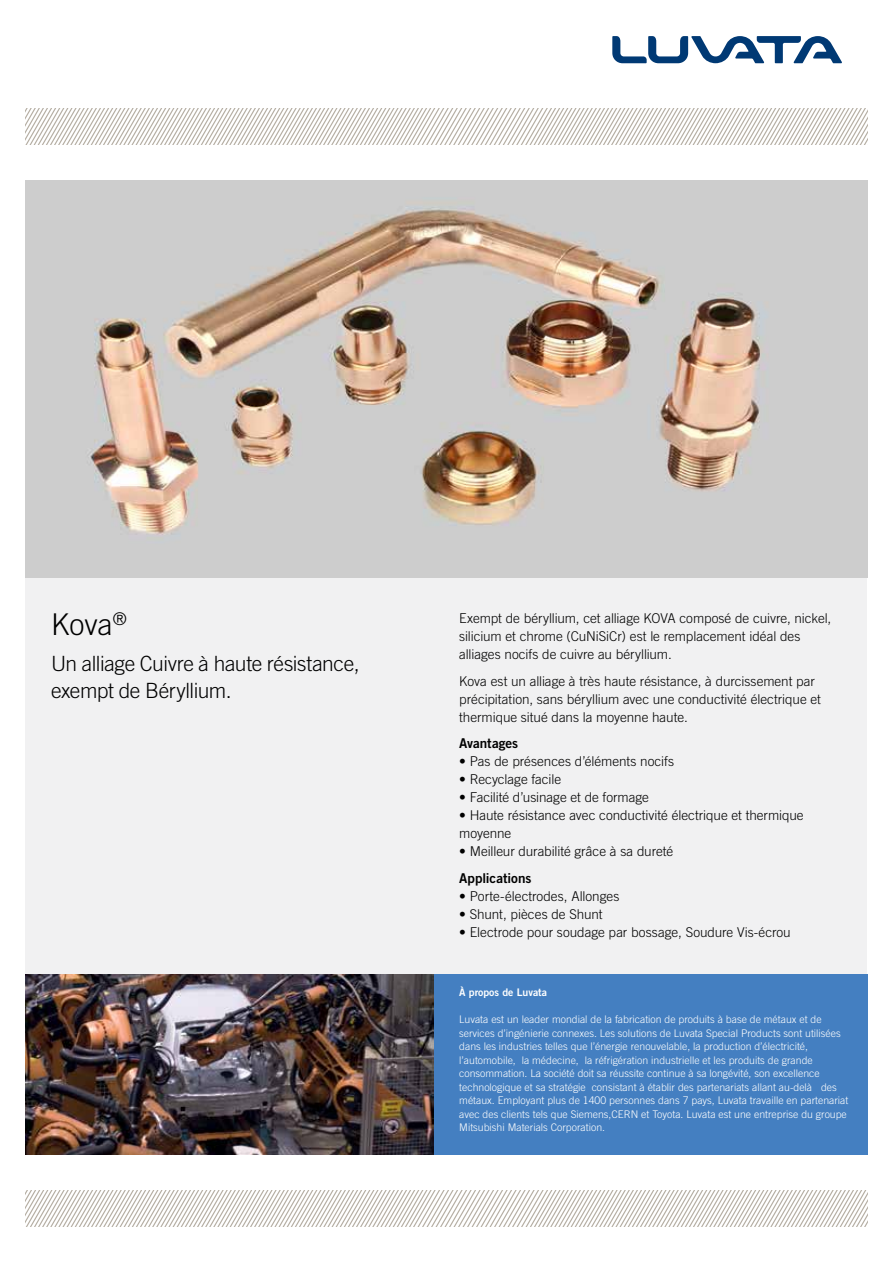
<style>
.page{position:relative;width:893px;height:1263px;background:#fff}
.page>*{position:absolute;margin:0;border:0;box-sizing:border-box;transform-origin:0 0}
.t1{font:300 30px "Trade Gothic LT Std";color:#000}
.t2{font:300 21px/27px "Trade Gothic LT Std";letter-spacing:-.02em;color:#000}
.t3{font:300 13.5px/18px "Trade Gothic LT Std";letter-spacing:-.005em;color:#000}
.t4{font:13.5px "Trade Gothic LT Std Bd 2";letter-spacing:-.005em;color:#000}
.t5{font:300 10.5px/13.5px "Trade Gothic LT Std";color:#fff}
.t6{font:10.5px "Trade Gothic LT Std Bd 2";color:#fff}
</style>
<div class="page">
<svg style="left:612px;top:36px;width:230px;height:27px"></svg>
<svg style="left:26px;top:108px;width:841px;height:36px"></svg>
<svg style="left:26px;top:1191px;width:841px;height:36px"></svg>
<div style="left:26px;top:216px;width:841px;height:939px;background:#f1f1f2"></div>
<div style="left:434px;top:974px;width:433px;height:181px;background:#447fc1"></div>
<img style="left:26px;top:974px;width:407px;height:181px">
<img style="left:26px;top:180px;width:841px;height:397px">
<h1 class="t1" style="left:51px;top:607px;width:77px">Kova<sup>®</sup></h1>
<h2 class="t2" style="left:51px;top:649px;width:310px">Un alliage Cuivre à haute résistance, exempt de Béryllium.</h2>
<p class="t3" style="left:459px;top:609px;width:374px">Exempt de béryllium, cet alliage KOVA composé de cuivre, nickel, silicium et chrome (CuNiSiCr) est le remplacement idéal des alliages nocifs de cuivre au béryllium.</p>
<p class="t3" style="left:459px;top:672px;width:363px">Kova est un alliage à très haute résistance, à durcissement par précipitation, sans béryllium avec une conductivité électrique et thermique situé dans la moyenne haute.</p>
<p class="t4" style="left:459px;top:735px;width:61px">Avantages</p>
<p class="t3" style="left:459px;top:752px;width:216px">• Pas de présences d’éléments nocifs</p>
<p class="t3" style="left:459px;top:770px;width:103px">• Recyclage facile</p>
<p class="t3" style="left:459px;top:788px;width:191px">• Facilité d’usinage et de formage</p>
<p class="t3" style="left:459px;top:806px;width:346px">• Haute résistance avec conductivité électrique et thermique moyenne</p>
<p class="t3" style="left:459px;top:842px;width:215px">• Meilleur durabilité grâce à sa dureté</p>
<p class="t4" style="left:459px;top:869px;width:74px">Applications</p>
<p class="t3" style="left:459px;top:887px;width:162px">• Porte-électrodes, Allonges</p>
<p class="t3" style="left:459px;top:905px;width:145px">• Shunt, pièces de Shunt</p>
<p class="t3" style="left:459px;top:923px;width:333px">• Electrode pour soudage par bossage, Soudure Vis-écrou</p>
<p class="t6" style="left:459px;top:986px;width:89px">À propos de Luvata</p>
<p class="t5" style="left:459px;top:1012px;width:391px">Luvata est un leader mondial de la fabrication de produits à base de métaux et de services d’ingénierie connexes. Les solutions de Luvata Special Products sont utilisées dans les industries telles que l’énergie renouvelable, la production d’électricité, l’automobile, la médecine, la réfrigération industrielle et les produits de grande consommation. La société doit sa réussite continue à sa longévité, son excellence technologique et sa stratégie consistant à établir des partenariats allant au-delà des métaux. Employant plus de 1400 personnes dans 7 pays, Luvata travaille en partenariat avec des clients tels que Siemens,CERN et Toyota. Luvata est une entreprise du groupe Mitsubishi Materials Corporation.</p>
</div>
